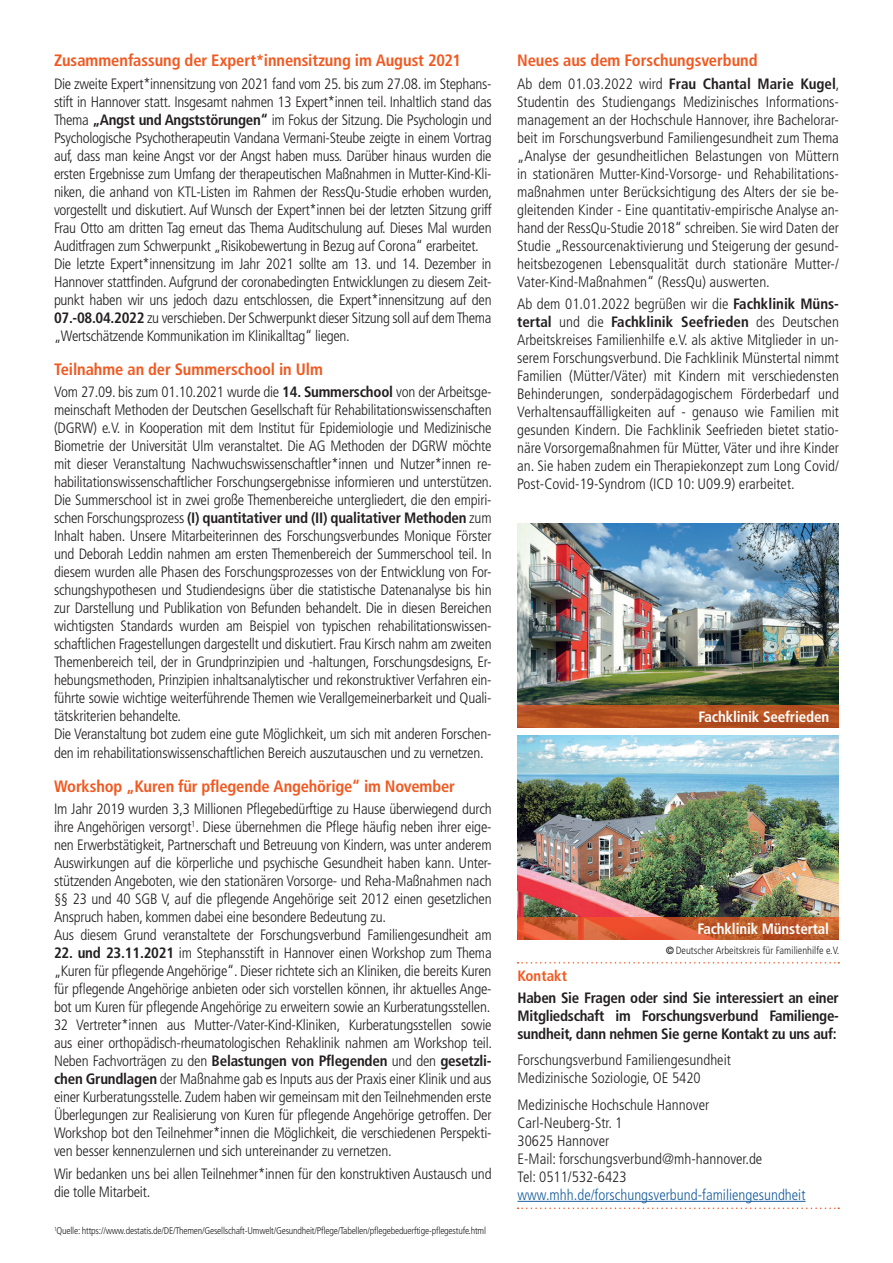
<style>
.page{position:relative;width:893px;height:1263px;background:#fff}
.page>*{position:absolute;margin:0;border:0;box-sizing:border-box;transform-origin:0 0}
.t1{font:700 condensed 16.5px "Frutiger LT Std";letter-spacing:-.005em;color:#f15921}
.t2{font:300 condensed 15px/18px "Frutiger LT Std";letter-spacing:-.015em;color:#231f20}
.t3{font:700 condensed 15px/18px "Frutiger LT Std";letter-spacing:-.02em;color:#231f20;text-align:justify}
.t4{font:300 condensed 15px "Frutiger LT Std";color:#175d9e}
.t5{font:700 condensed 15px "Frutiger LT Std";letter-spacing:-.01em;color:#fff}
.t6{font:700 condensed 15px "Frutiger LT Std";color:#f15921}
.t7{font:300 condensed 10.5px "Frutiger LT Std";color:#231f20}
.t8{font:300 condensed 9.75px "Frutiger LT Std";letter-spacing:-.02em;color:#231f20}
.s1{font-weight:700}
</style>
<div class="page">
<hr style="left:517px;top:1201px;width:288px;height:1px;background:#175d9e">
<svg style="left:517px;top:1207px;width:322px;height:2px"></svg>
<svg style="left:517px;top:962px;width:322px;height:1px"></svg>
<img style="left:517px;top:523px;width:322px;height:182px">
<svg style="left:517px;top:705px;width:322px;height:22px;background:#b65121"></svg>
<img style="left:517px;top:735px;width:322px;height:182px">
<svg style="left:517px;top:917px;width:322px;height:22px;background:#d05b30"></svg>
<p class="t1" style="left:54px;top:51px;width:409px">Zusammenfassung der Expert*innensitzung im August 2021</p>
<p class="t2" style="left:54px;top:75px;width:440px">Die zweite Expert*innensitzung von 2021 fand vom 25. bis zum 27.08. im Stephans&shy;stift in Hannover statt. Insgesamt nahmen 13 Expert*innen teil. Inhaltlich stand das Thema <span class="s1">„Angst und Angststörungen“</span> im Fokus der Sitzung. Die Psychologin und Psychologische Psychotherapeutin Vandana Vermani-Steube zeigte in einem Vortrag auf, dass man keine Angst vor der Angst haben muss. Darüber hinaus wurden die ersten Ergebnisse zum Umfang der therapeutischen Maßnahmen in Mutter-Kind-Kli&shy;niken, die anhand von KTL-Listen im Rahmen der RessQu-Studie erhoben wurden, vorgestellt und diskutiert. Auf Wunsch der Expert*innen bei der letzten Sitzung griff Frau Otto am dritten Tag erneut das Thema Auditschulung auf. Dieses Mal wurden Auditfragen zum Schwerpunkt „Risikobewertung in Bezug auf Corona“ erarbeitet.<br>Die letzte Expert*innensitzung im Jahr 2021 sollte am 13. und 14. Dezember in Hannover stattfinden. Aufgrund der coronabedingten Entwicklungen zu diesem Zeit&shy;punkt haben wir uns jedoch dazu entschlossen, die Expert*innensitzung auf den <span class="s1">07.-08.04.2022</span> zu verschieben. Der Schwerpunkt dieser Sitzung soll auf dem Thema „Wertschätzende Kommunikation im Klinikalltag“ liegen.</p>
<p class="t1" style="left:54px;top:360px;width:270px">Teilnahme an der Summerschool in Ulm</p>
<p class="t2" style="left:54px;top:383px;width:440px">Vom 27.09. bis zum 01.10.2021 wurde die <span class="s1">14. Summerschool</span> von der Arbeitsge&shy;meinschaft Methoden der Deutschen Gesellschaft für Rehabilitationswissenschaften (DGRW) e.V. in Kooperation mit dem Institut für Epidemiologie und Medizinische Biometrie der Universität Ulm veranstaltet. Die AG Methoden der DGRW möchte mit dieser Veranstaltung Nachwuchswissenschaftler*innen und Nutzer*innen re&shy;habilitationswissenschaftlicher Forschungsergebnisse informieren und unterstützen.<br>Die Summerschool ist in zwei große Themenbereiche untergliedert, die den empiri&shy;schen Forschungsprozess <span class="s1">(I) quantitativer und (II) qualitativer Methoden</span> zum Inhalt haben. Unsere Mitarbeiterinnen des Forschungsverbundes Monique Förster und Deborah Leddin nahmen am ersten Themenbereich der Summerschool teil. In diesem wurden alle Phasen des Forschungsprozesses von der Entwicklung von For&shy;schungshypothesen und Studiendesigns über die statistische Datenanalyse bis hin zur Darstellung und Publikation von Befunden behandelt. Die in diesen Bereichen wichtigsten Standards wurden am Beispiel von typischen rehabilitationswissen&shy;schaftlichen Fragestellungen dargestellt und diskutiert. Frau Kirsch nahm am zweiten Themenbereich teil, der in Grundprinzipien und -haltungen, Forschungsdesigns, Er&shy;hebungsmethoden, Prinzipien inhaltsanalytischer und rekonstruktiver Verfahren ein&shy;führte sowie wichtige weiterführende Themen wie Verallgemeinerbarkeit und Quali&shy;tätskriterien behandelte.<br>Die Veranstaltung bot zudem eine gute Möglichkeit, um sich mit anderen Forschen&shy;den im rehabilitationswissenschaftlichen Bereich auszutauschen und zu vernetzen.</p>
<p class="t1" style="left:54px;top:776px;width:402px">Workshop „Kuren für pflegende Angehörige“ im November</p>
<p class="t2" style="left:54px;top:800px;width:439px">Im Jahr 2019 wurden 3,3 Millionen Pflegebedürftige zu Hause überwiegend durch ihre Angehörigen versorgt<sup>1</sup>. Diese übernehmen die Pflege häufig neben ihrer eige&shy;nen Erwerbstätigkeit, Partnerschaft und Betreuung von Kindern, was unter anderem Auswirkungen auf die körperliche und psychische Gesundheit haben kann. Unter&shy;stützenden Angeboten, wie den stationären Vorsorge- und Reha-Maßnahmen nach §§ 23 und 40 SGB V, auf die pflegende Angehörige seit 2012 einen gesetzlichen Anspruch haben, kommen dabei eine besondere Bedeutung zu.<br>Aus diesem Grund veranstaltete der Forschungsverbund Familiengesundheit am</p>
<p class="t2" style="left:54px;top:944px;width:440px;text-align:justify"><span class="s1">22. und 23.11.2021</span> im Stephansstift in Hannover einen Workshop zum Thema „Kuren für pflegende Angehörige“. Dieser richtete sich an Kliniken, die bereits Kuren für pflegende Angehörige anbieten oder sich vorstellen können, ihr aktuelles Ange&shy;bot um Kuren für pflegende Angehörige zu erweitern sowie an Kurberatungsstellen.<br>32 Vertreter*innen aus Mutter-/Vater-Kind-Kliniken, Kurberatungsstellen sowie aus einer orthopädisch-rheumatologischen Rehaklinik nahmen am Workshop teil.<br>Neben Fachvorträgen zu den <span class="s1">Belastungen von Pflegenden</span> und den <span class="s1">gesetzli&shy;chen Grundlagen</span> der Maßnahme gab es Inputs aus der Praxis einer Klinik und aus einer Kurberatungsstelle. Zudem haben wir gemeinsam mit den Teilnehmenden erste Überlegungen zur Realisierung von Kuren für pflegende Angehörige getroffen. Der Workshop bot den Teilnehmer*innen die Möglichkeit, die verschiedenen Perspekti&shy;ven besser kennenzulernen und sich untereinander zu vernetzen.</p>
<p class="t2" style="left:54px;top:1164px;width:439px">Wir bedanken uns bei allen Teilnehmer*innen für den konstruktiven Austausch und die tolle Mitarbeit.</p>
<p class="t8" style="left:54px;top:1225px;width:434px"><sup>1</sup>Quelle: https://www.destatis.de/DE/Themen/Gesellschaft-Umwelt/Gesundheit/Pflege/Tabellen/pflegebeduerftige-pflegestufe.html</p>
<p class="t1" style="left:517px;top:51px;width:242px">Neues aus dem Forschungsverbund</p>
<p class="t2" style="left:517px;top:75px;width:324px;text-align:justify">Ab dem 01.03.2022 wird <span class="s1">Frau Chantal Marie Kugel</span>, Studentin des Studiengangs Medizinisches Informations&shy;management an der Hochschule Hannover, ihre Bachelorar&shy;beit im Forschungsverbund Familiengesundheit zum Thema „Analyse der gesundheitlichen Belastungen von Müttern in stationären Mutter-Kind-Vorsorge- und Rehabilitations&shy;maßnahmen unter Berücksichtigung des Alters der sie be&shy;gleitenden Kinder - Eine quantitativ-empirische Analyse an&shy;hand der RessQu-Studie 2018“ schreiben. Sie wird Daten der Studie „Ressourcenaktivierung und Steigerung der gesund&shy;heitsbezogenen Lebensqualität durch stationäre Mutter-/ Vater-Kind-Maßnahmen“ (RessQu) auswerten.</p>
<p class="t2" style="left:517px;top:295px;width:323px;text-align:justify">Ab dem 01.01.2022 begrüßen wir die <span class="s1">Fachklinik Müns&shy;tertal</span> und die <span class="s1">Fachklinik Seefrieden</span> des Deutschen Arbeitskreises Familienhilfe e.V. als aktive Mitglieder in un&shy;serem Forschungsverbund. Die Fachklinik Münstertal nimmt Familien (Mütter/Väter) mit Kindern mit verschiedensten Behinderungen, sonderpädagogischem Förderbedarf und Verhaltensauffälligkeiten auf - genauso wie Familien mit gesunden Kindern. Die Fachklinik Seefrieden bietet statio&shy;näre Vorsorgemaßnahmen für Mütter, Väter und ihre Kinder an. Sie haben zudem ein Therapiekonzept zum Long Covid/ Post-Covid-19-Syndrom (ICD 10: U09.9) erarbeitet.</p>
<p class="t5" style="left:698px;top:708px;width:132px">Fachklinik Seefrieden</p>
<p class="t5" style="left:697px;top:920px;width:133px">Fachklinik Münstertal</p>
<p class="t7" style="left:666px;top:944px;width:175px"><span class="s1">©</span> Deutscher Arbeitskreis für Familienhilfe e.V.</p>
<p class="t6" style="left:517px;top:966px;width:51px">Kontakt</p>
<p class="t3" style="left:517px;top:988px;width:323px">Haben Sie Fragen oder sind Sie interessiert an einer Mitgliedschaft im Forschungsverbund Familienge&shy;sundheit, dann nehmen Sie gerne Kontakt zu uns auf:</p>
<p class="t2" style="left:517px;top:1051px;width:215px">Forschungsverbund Familiengesundheit<br>Medizinische Soziologie, OE 5420</p>
<p class="t2" style="left:517px;top:1096px;width:246px">Medizinische Hochschule Hannover<br>Carl-Neuberg-Str. 1<br>30625 Hannover<br>E-Mail: forschungsverbund@mh-hannover.de<br>Tel: 0511/532-6423</p>
<p class="t4" style="left:517px;top:1186px;width:289px">www.mhh.de/forschungsverbund-familiengesundheit</p>
</div>
